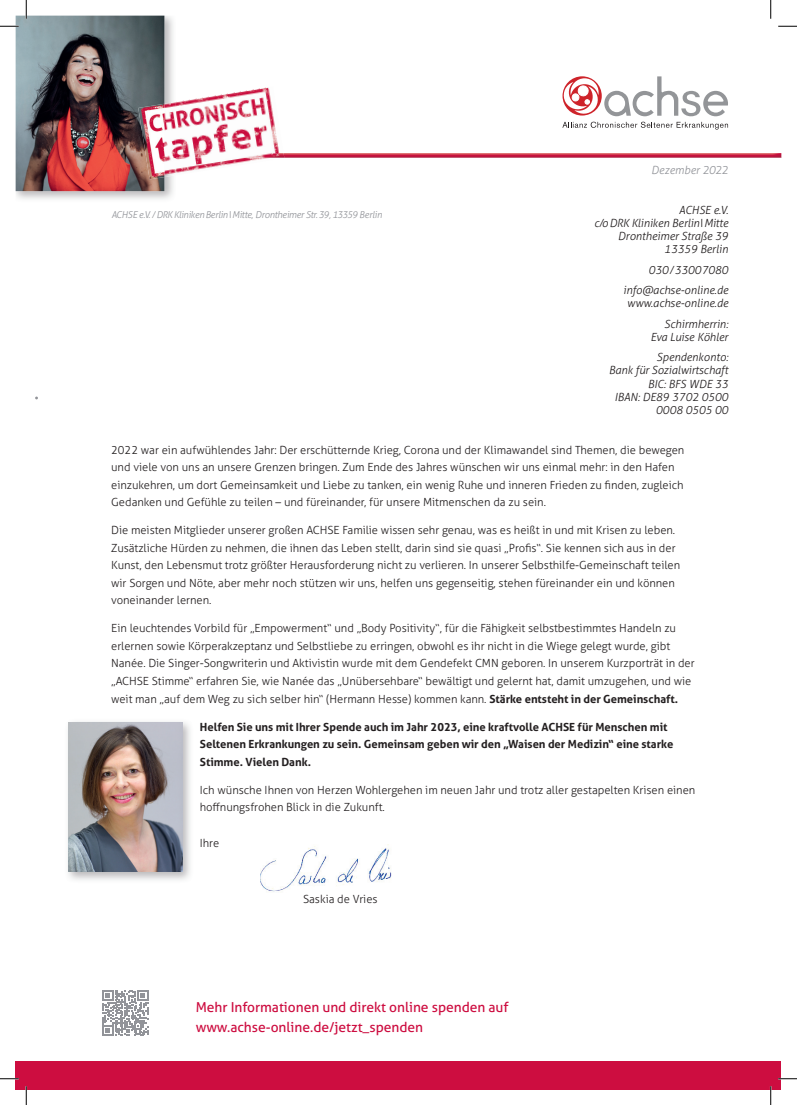
<style>
.page{position:relative;width:797px;height:1105px;background:#fff}
.page>*{position:absolute;margin:0;border:0;box-sizing:border-box;transform-origin:0 0}
.t1{font:13.75px/20px "Aller";color:#cd0d40}
.t2{font:300 11.25px/17.5px "Aller";color:#231f20}
.t3{font:italic 300 11.25px/13.2px "Aller";letter-spacing:-.005em;color:#231f20;text-align:right}
.t4{font:700 11.25px/17.5px "Aller";color:#231f20}
.t5{font:italic 300 11.25px "Aller";color:#929499}
.t6{font:italic 300 9.5px "Aller";letter-spacing:-.03em;color:#929499}
.s1{font-weight:700}
</style>
<div class="page">
<img style="left:260px;top:846px;width:132px;height:46px">
<img style="left:284px;top:153px;width:497px;height:5px">
<img style="left:16px;top:16px;width:157px;height:183px">
<img style="left:16px;top:16px;width:148px;height:175px">
<img style="left:176px;top:87px;width:108px;height:86px">
<img style="left:164px;top:102px;width:12px;height:75px">
<svg style="left:164px;top:153px;width:12px;height:5px"></svg>
<img style="left:138px;top:104px;width:26px;height:75px">
<svg style="left:562px;top:76px;width:166px;height:40px"></svg>
<svg style="left:562px;top:122px;width:166px;height:8px"></svg>
<div style="left:16px;top:1061px;width:765px;height:28px;background:#cd0d40"></div>
<img style="left:68px;top:722px;width:122px;height:158px">
<img style="left:69px;top:723px;width:113px;height:148px">
<svg style="left:102px;top:990px;width:46px;height:46px"></svg>
<svg style="left:0;top:25px;width:19px;height:2px"></svg>
<svg style="left:778px;top:25px;width:19px;height:2px"></svg>
<svg style="left:0;top:1078px;width:19px;height:1px"></svg>
<svg style="left:778px;top:1078px;width:19px;height:1px"></svg>
<svg style="left:25px;top:0;width:2px;height:19px"></svg>
<svg style="left:25px;top:1086px;width:2px;height:19px"></svg>
<svg style="left:770px;top:0;width:1px;height:19px"></svg>
<svg style="left:770px;top:1086px;width:1px;height:19px"></svg>
<p class="t6" style="left:111px;top:208px;width:272px">ACHSE e.V. / DRK Kliniken Berlin /Mitte, Drontheimer Str. 39, 13359 Berlin</p>
<p class="t5" style="left:651px;top:162px;width:78px">Dezember 2022</p>
<p class="t3" style="left:594px;top:203px;width:136px">ACHSE e.V.<br>c/o DRK Kliniken Berlin /Mitte<br>Drontheimer Straße 39<br>13359 Berlin</p>
<p class="t3" style="left:623px;top:259px;width:106px;line-height:20.4px">030/33007080 info@achse-online.de</p>
<p class="t3" style="left:627px;top:293px;width:103px;line-height:20.4px">www.achse-online.de<br>Schirmherrin:</p>
<p class="t3" style="left:650px;top:326px;width:79px;line-height:20.4px;text-align:center">Eva Luise Köhler<br>Spendenkonto:</p>
<p class="t3" style="left:608px;top:364px;width:121px">Bank für Sozialwirtschaft<br>BIC: BFS WDE 33<br>IBAN: DE89 3702 0500<br>0008 0505 00</p>
<p class="t2" style="left:111px;top:441px;width:574px">2022 war ein aufwühlendes Jahr: Der erschütternde Krieg, Corona und der Klimawandel sind Themen, die bewegen und viele von uns an unsere Grenzen bringen. Zum Ende des Jahres wünschen wir uns einmal mehr: in den Hafen einzukehren, um dort Gemeinsamkeit und Liebe zu tanken, ein wenig Ruhe und inneren Frieden zu finden, zugleich Gedanken und Gefühle zu teilen – und füreinander, für unsere Mitmenschen da zu sein.</p>
<p class="t2" style="left:111px;top:521px;width:570px">Die meisten Mitglieder unserer großen ACHSE Familie wissen sehr genau, was es heißt in und mit Krisen zu leben.<br>Zusätzliche Hürden zu nehmen, die ihnen das Leben stellt, darin sind sie quasi „Profis“. Sie kennen sich aus in der Kunst, den Lebensmut trotz größter Herausforderung nicht zu verlieren. In unserer Selbsthilfe-Gemeinschaft teilen wir Sorgen und Nöte, aber mehr noch stützen wir uns, helfen uns gegenseitig, stehen füreinander ein und können voneinander lernen.</p>
<p class="t2" style="left:111px;top:620px;width:585px">Ein leuchtendes Vorbild für „Empowerment“ und „Body Positivity“, für die Fähigkeit selbstbestimmtes Handeln zu erlernen sowie Körperakzeptanz und Selbstliebe zu erringen, obwohl es ihr nicht in die Wiege gelegt wurde, gibt Nanée. Die Singer-Songwriterin und Aktivistin wurde mit dem Gendefekt CMN geboren. In unserem Kurzporträt in der „ACHSE Stimme“ erfahren Sie, wie Nanée das „Unübersehbare“ bewältigt und gelernt hat, damit umzugehen, und wie weit man „auf dem Weg zu sich selber hin“ (Hermann Hesse) kommen kann. <span class="s1">Stärke entsteht in der Gemeinschaft.</span></p>
<p class="t4" style="left:200px;top:718px;width:475px">Helfen Sie uns mit Ihrer Spende auch im Jahr 2023, eine kraftvolle ACHSE für Menschen mit<br>Seltenen Erkrankungen zu sein. Gemeinsam geben wir den „Waisen der Medizin“ eine starke<br>Stimme. Vielen Dank.</p>
<p class="t2" style="left:200px;top:781px;width:497px">Ich wünsche Ihnen von Herzen Wohlergehen im neuen Jahr und trotz aller gestapelten Krisen einen hoffnungsfrohen Blick in die Zukunft.</p>
<p class="t2" style="left:200px;top:834px;width:21px">Ihre</p>
<p class="t2" style="left:303px;top:890px;width:76px">Saskia de Vries</p>
<p class="t1" style="left:196px;top:997px;width:314px">Mehr Informationen und direkt online spenden auf www.achse-online.de/jetzt_spenden</p>
</div>
